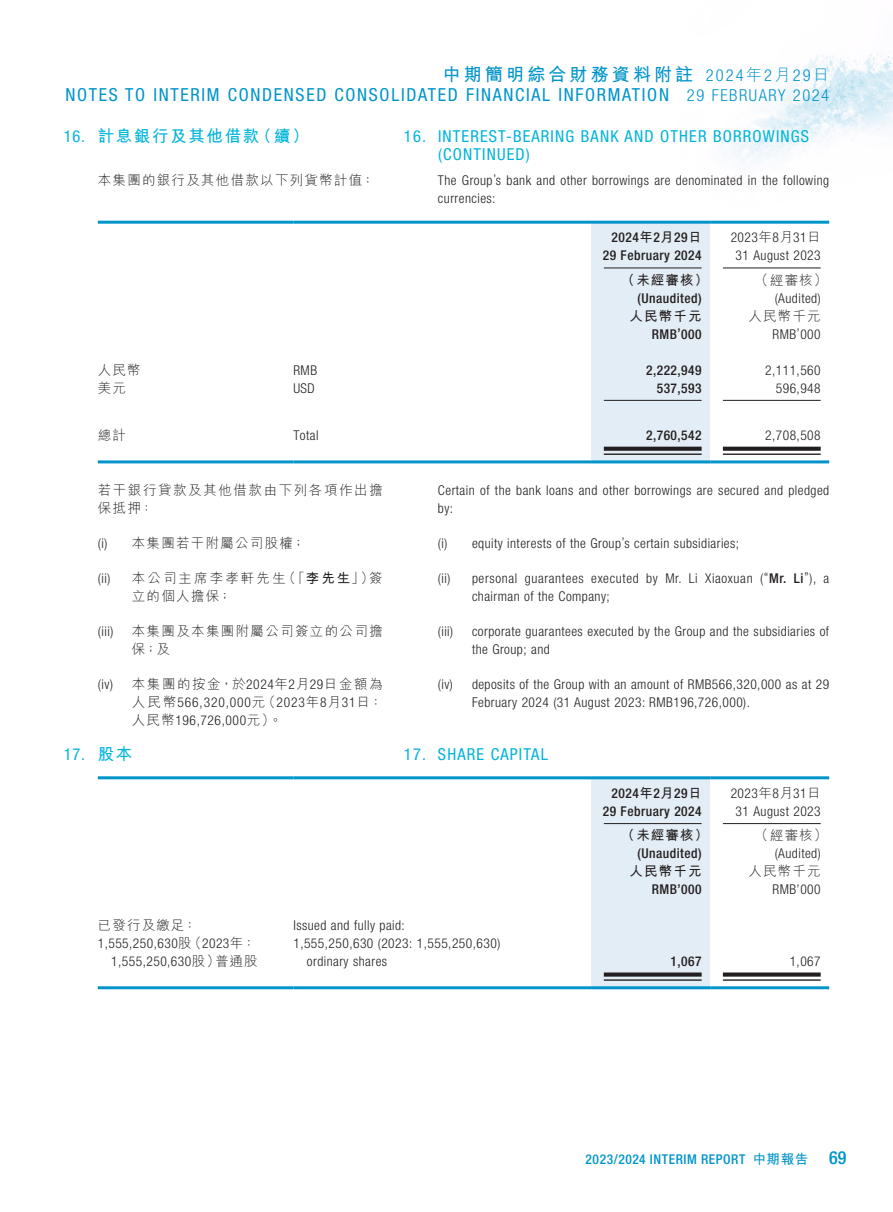
<style>
.page{position:relative;width:893px;height:1212px;background:#fff}
.page>*{position:absolute;margin:0;border:0;box-sizing:border-box;transform-origin:0 0}
.t1{font:condensed 18px "Helvetica Neue LT Std";letter-spacing:.095em;color:#0094ca}
.t2{font:700 18px "M Hei HK";letter-spacing:.175em;color:#0094ca}
.t3{font:condensed 16.5px/18px "Helvetica Neue LT Std";letter-spacing:.07em;color:#00b4da}
.t4{font:700 16.5px "M Hei HK";letter-spacing:.1em;color:#00b4da}
.t5{font:300 condensed 13.5px/18px "Helvetica Neue LT Std";letter-spacing:.035em;color:#231f20}
.t6{font:500 condensed 13.5px "Helvetica Neue LT Std";letter-spacing:.035em;color:#231f20}
.t7{font:300 13.5px/18px "M Hei HK";letter-spacing:.095em;color:#231f20}
.t8{font:300 condensed 13.5px/18px "Helvetica Neue LT Std";letter-spacing:.065em;color:#231f20}
.t9{font:500 condensed 13.5px "Helvetica Neue LT Std";letter-spacing:.04em;color:#0094ca}
.t10{font:300 13.5px/18px "M Hei HK";letter-spacing:.155em;color:#231f20}
.t11{font:300 13.5px/18px "M Hei HK";letter-spacing:.115em;color:#231f20}
.t12{font:700 13.5px "M Hei HK";letter-spacing:.085em;color:#231f20}
.t13{font:300 13.5px "M Hei HK";letter-spacing:.12em;color:#231f20}
.s1{font-family:"Helvetica Neue LT Std";font-weight:300;font-stretch:condensed;font-size:16.5px}
.s2{font-weight:300;font-size:16.5px}
.s3{font-family:"Helvetica Neue LT Std";font-weight:400;font-stretch:condensed}
.s4{font-family:"M Hei HK";font-weight:700;font-stretch:normal}
.s5{font-family:"M Hei HK";font-stretch:normal}
.s6{font-family:"Helvetica Neue LT Std";font-stretch:condensed}
.s7{font-weight:700}
.s8{font-weight:500}
.s9{font-size:18px}
</style>
<div class="page">
<img style="left:97px;top:54px;width:796px;height:936px">
<div style="left:591px;top:224px;width:119px;height:236px;background:#e3edf5"></div>
<hr style="left:98px;top:221px;width:195px;height:3px;background:#0094ca">
<hr style="left:293px;top:221px;width:298px;height:3px;background:#0094ca">
<hr style="left:591px;top:221px;width:119px;height:3px;background:#0094ca">
<hr style="left:710px;top:221px;width:119px;height:3px;background:#0094ca">
<hr style="left:604px;top:268px;width:98px;height:1px;background:#231f20">
<hr style="left:723px;top:268px;width:98px;height:1px;background:#231f20">
<hr style="left:604px;top:400px;width:98px;height:1px;background:#231f20">
<hr style="left:723px;top:400px;width:98px;height:1px;background:#231f20">
<svg style="left:604px;top:447px;width:98px;height:4px"></svg>
<hr style="left:604px;top:453px;width:98px;height:2px;background:#231f20">
<svg style="left:723px;top:447px;width:98px;height:4px"></svg>
<hr style="left:723px;top:453px;width:98px;height:2px;background:#231f20">
<hr style="left:98px;top:460px;width:195px;height:3px;background:#0094ca">
<hr style="left:293px;top:460px;width:298px;height:3px;background:#0094ca">
<hr style="left:591px;top:460px;width:119px;height:3px;background:#0094ca">
<hr style="left:710px;top:460px;width:119px;height:3px;background:#0094ca">
<div style="left:591px;top:779px;width:119px;height:207px;background:#e3edf5"></div>
<hr style="left:98px;top:776px;width:195px;height:3px;background:#0094ca">
<hr style="left:293px;top:776px;width:298px;height:3px;background:#0094ca">
<hr style="left:591px;top:776px;width:119px;height:3px;background:#0094ca">
<hr style="left:710px;top:776px;width:119px;height:3px;background:#0094ca">
<hr style="left:604px;top:823px;width:98px;height:1px;background:#231f20">
<hr style="left:723px;top:823px;width:98px;height:1px;background:#231f20">
<svg style="left:604px;top:972px;width:98px;height:4px"></svg>
<hr style="left:604px;top:979px;width:98px;height:2px;background:#231f20">
<svg style="left:723px;top:972px;width:98px;height:4px"></svg>
<hr style="left:723px;top:979px;width:98px;height:2px;background:#231f20">
<hr style="left:98px;top:986px;width:195px;height:3px;background:#0094ca">
<hr style="left:293px;top:986px;width:298px;height:3px;background:#0094ca">
<hr style="left:591px;top:986px;width:119px;height:3px;background:#0094ca">
<hr style="left:710px;top:986px;width:119px;height:3px;background:#0094ca">
<h1 class="t2" style="left:443px;top:61px;width:388px">中期簡明綜合財務資料附註 <span class="s1">2024</span><span class="s2">年</span><span class="s1">2</span><span class="s2">月</span><span class="s1">29</span><span class="s2">日</span></h1>
<h1 class="t1" style="left:65px;top:84px;width:765px">NOTES TO INTERIM CONDENSED CONSOLIDATED FINANCIAL INFORMATION <span class="s2">29 FEBRUARY 2024</span></h1>
<p class="t4" style="left:64px;top:124px;width:247px"><span class="s3">16.</span> 計息銀行及其他借款（續）</p>
<p class="t7" style="left:98px;top:170px;width:278px">本集團的銀行及其他借款以下列貨幣計值：</p>
<p class="t3" style="left:438px;top:127px;width:373px;text-indent:-34px">16. INTEREST-BEARING BANK AND OTHER BORROWINGS (CONTINUED)</p>
<p class="t5" style="left:438px;top:171px;width:393px">The Group’s bank and other borrowings are denominated in the following currencies:</p>
<p class="t6" style="left:612px;top:229px;width:91px">2024<span class="s4">年</span>2<span class="s4">月</span>29<span class="s4">日</span></p>
<p class="t5" style="left:731px;top:228px;width:91px">2023<span class="s5">年</span>8<span class="s5">月</span>31<span class="s5">日</span></p>
<p class="t6" style="left:603px;top:247px;width:100px">29 February 2024</p>
<p class="t5" style="left:735px;top:246px;width:87px">31 August 2023</p>
<p class="t12" style="left:621px;top:270px;width:89px">（未經審核）</p>
<p class="t7" style="left:755px;top:270px;width:74px">（經審核）</p>
<p class="t6" style="left:638px;top:290px;width:66px">(Unaudited)</p>
<p class="t5" style="left:775px;top:289px;width:47px">(Audited)</p>
<p class="t12" style="left:630px;top:306px;width:74px">人民幣千元</p>
<p class="t7" style="left:749px;top:306px;width:74px">人民幣千元</p>
<p class="t6" style="left:652px;top:326px;width:51px">RMB’000</p>
<p class="t5" style="left:772px;top:325px;width:50px">RMB’000</p>
<p class="t7" style="left:98px;top:360px;width:44px">人民幣</p>
<p class="t5" style="left:293px;top:361px;width:25px">RMB</p>
<p class="t6" style="left:646px;top:362px;width:57px">2,222,949</p>
<p class="t5" style="left:765px;top:361px;width:57px">2,111,560</p>
<p class="t7" style="left:98px;top:378px;width:30px">美元</p>
<p class="t5" style="left:293px;top:379px;width:23px">USD</p>
<p class="t6" style="left:657px;top:380px;width:46px">537,593</p>
<p class="t5" style="left:776px;top:379px;width:46px">596,948</p>
<p class="t7" style="left:98px;top:426px;width:30px">總計</p>
<p class="t5" style="left:293px;top:426px;width:27px">Total</p>
<p class="t6" style="left:646px;top:428px;width:57px">2,760,542</p>
<p class="t5" style="left:765px;top:426px;width:57px">2,708,508</p>
<p class="t11" style="left:98px;top:480px;width:286px">若干銀行貸款及其他借款由下列各項作出擔保抵押：</p>
<p class="t7" style="left:98px;top:533px;width:209px"><span class="s6">(i)</span> 本集團若干附屬公司股權；</p>
<p class="t5" style="left:98px;top:569px;width:14px">(ii)</p>
<p class="t10" style="left:132px;top:568px;width:252px">本公司主席李孝軒先生（「<span class="s7">李先生</span>」）簽立的個人擔保；</p>
<p class="t5" style="left:98px;top:622px;width:17px">(iii)</p>
<p class="t7" style="left:132px;top:621px;width:252px">本集團及本集團附屬公司簽立的公司擔保；及</p>
<p class="t5" style="left:98px;top:675px;width:17px">(iv)</p>
<p class="t13" style="left:132px;top:675px;width:252px">本集團的按金，於<span class="s6">2024</span>年<span class="s6">2</span>月<span class="s6">29</span>日金額為</p>
<p class="t8" style="left:132px;top:693px;width:252px"><span class="s5">人民幣</span>566,320,000<span class="s5">元（</span>2023<span class="s5">年</span>8<span class="s5">月</span>31<span class="s5">日：人民幣</span>196,726,000<span class="s5">元）。</span></p>
<p class="t3" style="left:64px;top:745px;width:70px">17. <span class="s4">股本</span></p>
<p class="t5" style="left:438px;top:481px;width:393px">Certain of the bank loans and other borrowings are secured and pledged by:</p>
<p class="t5" style="left:438px;top:534px;width:303px">(i) equity interests of the Group’s certain subsidiaries;</p>
<p class="t5" style="left:438px;top:569px;width:14px">(ii)</p>
<p class="t5" style="left:472px;top:569px;width:359px">personal guarantees executed by Mr. Li Xiaoxuan (“<span class="s8">Mr. Li</span>”), a chairman of the Company;</p>
<p class="t5" style="left:438px;top:622px;width:17px">(iii)</p>
<p class="t5" style="left:472px;top:622px;width:359px">corporate guarantees executed by the Group and the subsidiaries of the Group; and</p>
<p class="t5" style="left:438px;top:675px;width:16px">(iv)</p>
<p class="t5" style="left:472px;top:675px;width:359px">deposits of the Group with an amount of RMB566,320,000 as at 29<br>February 2024 (31 August 2023: RMB196,726,000).</p>
<p class="t3" style="left:404px;top:745px;width:146px">17. SHARE CAPITAL</p>
<p class="t6" style="left:612px;top:785px;width:91px">2024<span class="s4">年</span>2<span class="s4">月</span>29<span class="s4">日</span></p>
<p class="t5" style="left:731px;top:784px;width:91px">2023<span class="s5">年</span>8<span class="s5">月</span>31<span class="s5">日</span></p>
<p class="t6" style="left:603px;top:803px;width:100px">29 February 2024</p>
<p class="t5" style="left:735px;top:802px;width:87px">31 August 2023</p>
<p class="t12" style="left:621px;top:825px;width:89px">（未經審核）</p>
<p class="t7" style="left:755px;top:826px;width:74px">（經審核）</p>
<p class="t6" style="left:638px;top:845px;width:66px">(Unaudited)</p>
<p class="t5" style="left:775px;top:844px;width:47px">(Audited)</p>
<p class="t12" style="left:630px;top:861px;width:74px">人民幣千元</p>
<p class="t7" style="left:749px;top:862px;width:74px">人民幣千元</p>
<p class="t6" style="left:652px;top:881px;width:51px">RMB’000</p>
<p class="t5" style="left:772px;top:880px;width:50px">RMB’000</p>
<p class="t7" style="left:98px;top:916px;width:100px">已發行及繳足：</p>
<p class="t5" style="left:293px;top:916px;width:113px">Issued and fully paid:</p>
<p class="t5" style="left:98px;top:934px;width:161px;text-align:right">1,555,250,630<span class="s5">股（</span>2023<span class="s5">年：<br></span>1,555,250,630<span class="s5">股）普通股</span></p>
<p class="t5" style="left:307px;top:934px;width:195px;text-indent:-14px">1,555,250,630 (2023: 1,555,250,630) ordinary shares</p>
<p class="t6" style="left:671px;top:953px;width:32px">1,067</p>
<p class="t5" style="left:790px;top:952px;width:32px">1,067</p>
<p class="t9" style="left:586px;top:1151px;width:262px">2023/2024 INTERIM REPORT <span class="s4">中期報告</span> <span class="s9">69</span></p>
</div>
